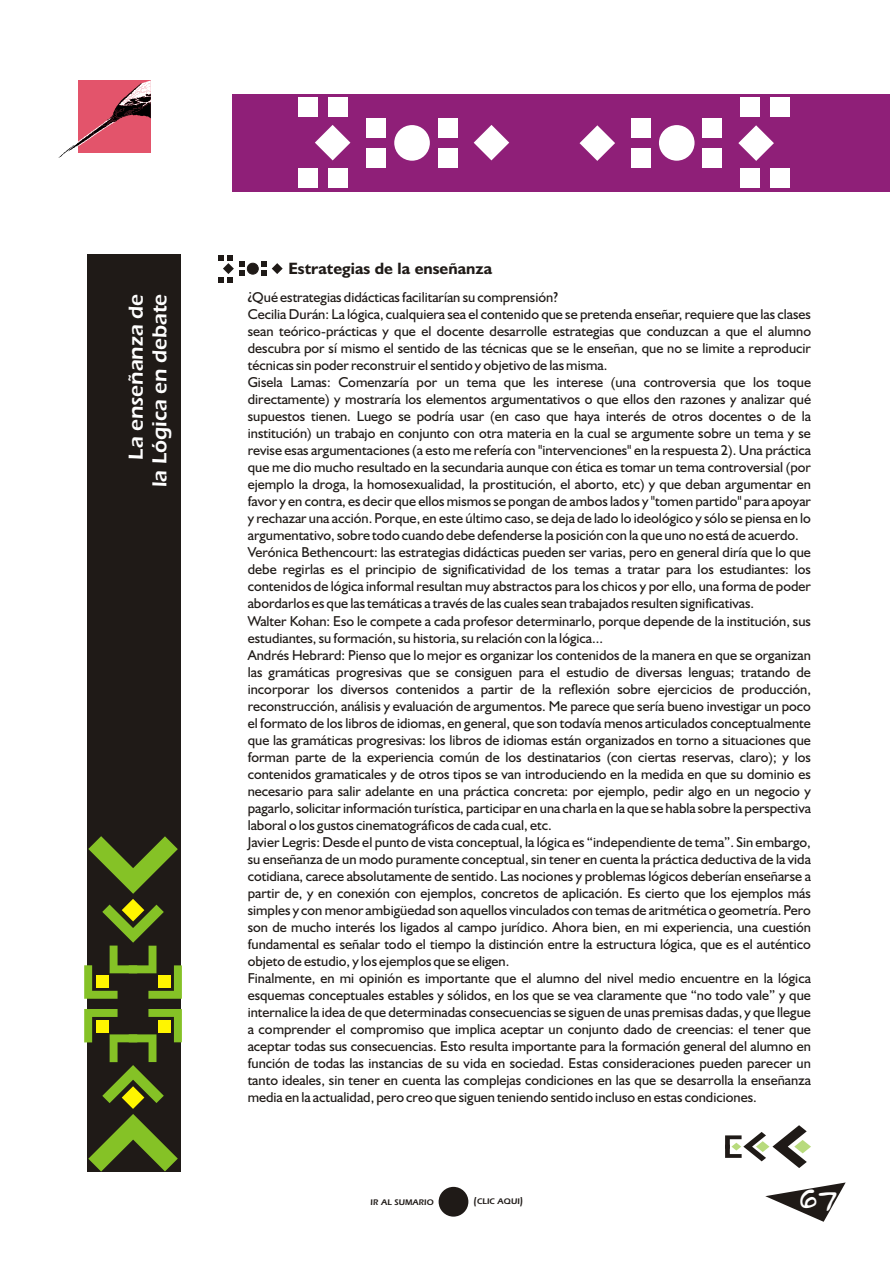
<style>
.page{position:relative;width:893px;height:1263px;background:#fff}
.page>*{position:absolute;margin:0;border:0;box-sizing:border-box;transform-origin:0 0}
.t1{font:28.05px "Almagro";color:#fff}
.t2{font:600 21px/23.9px "Eras ITC";color:#fff;text-align:right}
.t3{font:700 16.5px "Humanist 521 BT";color:#1f1a17}
.t4{font:14.4px/17.1px "Humanist 521 BT";color:#1f1a17}
.t5{font:600 8.4px "Eras ITC";color:#1f1a17}
.s1{font-size:10.5px}
</style>
<div class="page">
<svg style="left:765px;top:1182px;width:81px;height:40px"></svg>
<div style="left:439px;top:1187px;width:29px;height:29px;background:#1f1a17;border-radius:50%"></div>
<div style="left:87px;top:254px;width:94px;height:917px;background:#1f1a17"></div>
<svg style="left:725px;top:1125px;width:86px;height:43px"></svg>
<svg style="left:84px;top:1009px;width:98px;height:162px"></svg>
<div style="left:96px;top:1020px;width:12px;height:13px;background:#fff500"></div>
<div style="left:158px;top:1020px;width:13px;height:13px;background:#fff500"></div>
<svg style="left:84px;top:836px;width:98px;height:163px"></svg>
<div style="left:96px;top:975px;width:12px;height:12px;background:#fff500"></div>
<div style="left:158px;top:975px;width:13px;height:12px;background:#fff500"></div>
<svg style="left:261px;top:261px;width:22px;height:15px"></svg>
<svg style="left:218px;top:255px;width:27px;height:28px"></svg>
<div style="left:247px;top:263px;width:11px;height:11px;background:#1f1a17;border:1px solid #1f1a17;border-radius:50%"></div>
<svg style="left:58px;top:80px;width:93px;height:78px"></svg>
<div style="left:232px;top:94px;width:658px;height:97px;background:#8f1f78"></div>
<svg style="left:315px;top:125px;width:35px;height:35px"></svg>
<svg style="left:474px;top:125px;width:35px;height:35px"></svg>
<div style="left:367px;top:118px;width:19px;height:19px;background:#fff"></div>
<div style="left:367px;top:148px;width:19px;height:20px;background:#fff"></div>
<div style="left:438px;top:118px;width:19px;height:19px;background:#fff"></div>
<div style="left:438px;top:148px;width:19px;height:20px;background:#fff"></div>
<div style="left:299px;top:169px;width:19px;height:19px;background:#fff"></div>
<div style="left:329px;top:169px;width:19px;height:19px;background:#fff"></div>
<div style="left:299px;top:98px;width:19px;height:19px;background:#fff"></div>
<div style="left:329px;top:98px;width:19px;height:19px;background:#fff"></div>
<div style="left:394px;top:125px;width:36px;height:36px;background:#fff;border-radius:50%"></div>
<svg style="left:738px;top:125px;width:36px;height:36px"></svg>
<svg style="left:579px;top:125px;width:36px;height:36px"></svg>
<div style="left:703px;top:148px;width:19px;height:20px;background:#fff"></div>
<div style="left:703px;top:118px;width:19px;height:20px;background:#fff"></div>
<div style="left:631px;top:148px;width:20px;height:20px;background:#fff"></div>
<div style="left:631px;top:118px;width:20px;height:20px;background:#fff"></div>
<div style="left:771px;top:98px;width:19px;height:19px;background:#fff"></div>
<div style="left:741px;top:98px;width:19px;height:19px;background:#fff"></div>
<div style="left:771px;top:169px;width:19px;height:19px;background:#fff"></div>
<div style="left:741px;top:169px;width:19px;height:19px;background:#fff"></div>
<div style="left:659px;top:125px;width:35px;height:36px;background:#fff;border-radius:50%"></div>
<p class="t3" style="left:288px;top:262px;width:205px">Estrategias de la enseñanza</p>
<h2 class="t2" style="left:126px;top:487px;width:195px;rotate:-90deg">La enseñanza de<br>la Lógica en debate</h2>
<p class="t4" style="left:248px;top:289px;width:565px">¿Qué estrategias didácticas facilitarían su comprensión?<br>Cecilia Durán: La lógica, cualquiera sea el contenido que se pretenda enseñar, requiere que las clases sean teórico-prácticas y que el docente desarrolle estrategias que conduzcan a que el alumno descubra por sí mismo el sentido de las técnicas que se le enseñan, que no se limite a reproducir técnicas sin poder reconstruir el sentido y objetivo de las misma.<br>Gisela Lamas: Comenzaría por un tema que les interese (una controversia que los toque directamente) y mostraría los elementos argumentativos o que ellos den razones y analizar qué supuestos tienen. Luego se podría usar (en caso que haya interés de otros docentes o de la institución) un trabajo en conjunto con otra materia en la cual se argumente sobre un tema y se revise esas argumentaciones (a esto me refería con "intervenciones" en la respuesta 2). Una práctica que me dio mucho resultado en la secundaria aunque con ética es tomar un tema controversial (por ejemplo la droga, la homosexualidad, la prostitución, el aborto, etc) y que deban argumentar en favor y en contra, es decir que ellos mismos se pongan de ambos lados y "tomen partido" para apoyar y rechazar una acción. Porque, en este último caso, se deja de lado lo ideológico y sólo se piensa en lo argumentativo, sobre todo cuando debe defenderse la posición con la que uno no está de acuerdo.<br>Verónica Bethencourt: las estrategias didácticas pueden ser varias, pero en general diría que lo que debe regirlas es el principio de significatividad de los temas a tratar para los estudiantes: los contenidos de lógica informal resultan muy abstractos para los chicos y por ello, una forma de poder abordarlos es que las temáticas a través de las cuales sean trabajados resulten significativas.<br>Walter Kohan: Eso le compete a cada profesor determinarlo, porque depende de la institución, sus estudiantes, su formación, su historia, su relación con la lógica...<br>Andrés Hebrard: Pienso que lo mejor es organizar los contenidos de la manera en que se organizan las gramáticas progresivas que se consiguen para el estudio de diversas lenguas; tratando de incorporar los diversos contenidos a partir de la reflexión sobre ejercicios de producción, reconstrucción, análisis y evaluación de argumentos. Me parece que sería bueno investigar un poco el formato de los libros de idiomas, en general, que son todavía menos articulados conceptualmente que las gramáticas progresivas: los libros de idiomas están organizados en torno a situaciones que forman parte de la experiencia común de los destinatarios (con ciertas reservas, claro); y los contenidos gramaticales y de otros tipos se van introduciendo en la medida en que su dominio es necesario para salir adelante en una práctica concreta: por ejemplo, pedir algo en un negocio y pagarlo, solicitar información turística, participar en una charla en la que se habla sobre la perspectiva laboral o los gustos cinematográficos de cada cual, etc.<br>Javier Legris: Desde el punto de vista conceptual, la lógica es “independiente de tema”. Sin embargo, su enseñanza de un modo puramente conceptual, sin tener en cuenta la práctica deductiva de la vida cotidiana, carece absolutamente de sentido. Las nociones y problemas lógicos deberían enseñarse a partir de, y en conexión con ejemplos, concretos de aplicación. Es cierto que los ejemplos más simples y con menor ambigüedad son aquellos vinculados con temas de aritmética o geometría. Pero son de mucho interés los ligados al campo jurídico. Ahora bien, en mi experiencia, una cuestión fundamental es señalar todo el tiempo la distinción entre la estructura lógica, que es el auténtico objeto de estudio, y los ejemplos que se eligen.<br>Finalmente, en mi opinión es importante que el alumno del nivel medio encuentre en la lógica esquemas conceptuales estables y sólidos, en los que se vea claramente que “no todo vale” y que internalice la idea de que determinadas consecuencias se siguen de unas premisas dadas, y que llegue a comprender el compromiso que implica aceptar un conjunto dado de creencias: el tener que aceptar todas sus consecuencias. Esto resulta importante para la formación general del alumno en función de todas las instancias de su vida en sociedad. Estas consideraciones pueden parecer un tanto ideales, sin tener en cuenta las complejas condiciones en las que se desarrolla la enseñanza media en la actualidad, pero creo que siguen teniendo sentido incluso en estas condiciones.</p>
<p class="t5" style="left:371px;top:1199px;width:65px">IR AL SUMARIO</p>
<p class="t5" style="left:473px;top:1198px;width:51px"><span class="s1">(</span>CLIC AQUI<span class="s1">)</span></p>
<h1 class="t1" style="left:798px;top:1183px;width:40px">67</h1>
</div>
